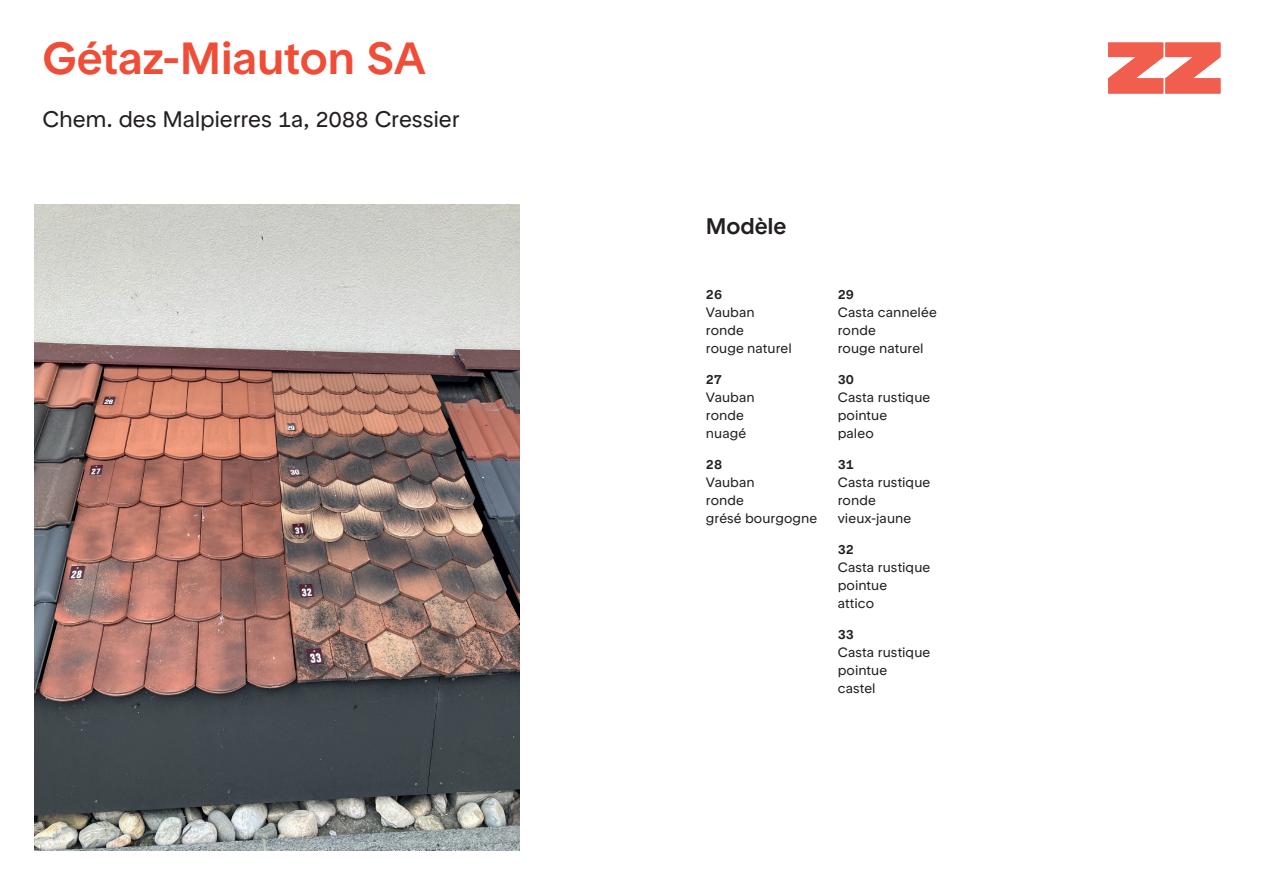
<style>
.page{position:relative;width:1263px;height:893px;background:#fff}
.page>*{position:absolute;margin:0;border:0;box-sizing:border-box;transform-origin:0 0}
.t1{font:500 45px "ZZ Rondelle";letter-spacing:-.01em;color:#ef4d37}
.t2{font:22.5px "ZZ Rondelle";letter-spacing:-.01em;color:#231f20}
.t3{font:500 22.5px "ZZ Rondelle";letter-spacing:-.005em;color:#231f20}
.t4{font:13.5px/18px "ZZ Rondelle";letter-spacing:.005em;color:#231f20}
.t5{font:500 13.5px "ZZ Rondelle";letter-spacing:-.005em;color:#231f20}
</style>
<div class="page">
<img style="left:34px;top:204px;width:485px;height:646px">
<svg style="left:1108px;top:43px;width:112px;height:51px"></svg>
<h1 class="t1" style="left:43px;top:32px;width:385px">Gétaz-Miauton SA</h1>
<h2 class="t2" style="left:43px;top:106px;width:419px">Chem. des Malpierres 1a, 2088 Cressier</h2>
<h2 class="t3" style="left:706px;top:213px;width:82px">Modèle</h2>
<p class="t5" style="left:706px;top:286px;width:18px">26</p>
<p class="t4" style="left:706px;top:303px;width:87px">Vauban ronde<br>rouge naturel</p>
<p class="t5" style="left:706px;top:371px;width:18px">27</p>
<p class="t4" style="left:706px;top:388px;width:50px">Vauban ronde nuagé</p>
<p class="t5" style="left:706px;top:456px;width:18px">28</p>
<p class="t4" style="left:706px;top:473px;width:113px">Vauban<br>ronde<br>grésé bourgogne</p>
<p class="t5" style="left:838px;top:286px;width:18px">29</p>
<p class="t4" style="left:838px;top:303px;width:101px">Casta cannelée ronde<br>rouge naturel</p>
<p class="t5" style="left:838px;top:371px;width:18px">30</p>
<p class="t4" style="left:838px;top:388px;width:94px">Casta rustique pointue<br>paleo</p>
<p class="t5" style="left:838px;top:456px;width:18px">31</p>
<p class="t4" style="left:838px;top:473px;width:94px">Casta rustique ronde vieux-jaune</p>
<p class="t5" style="left:838px;top:541px;width:18px">32</p>
<p class="t4" style="left:838px;top:558px;width:94px">Casta rustique pointue<br>attico</p>
<p class="t5" style="left:838px;top:626px;width:18px">33</p>
<p class="t4" style="left:838px;top:643px;width:94px">Casta rustique pointue<br>castel</p>
</div>
